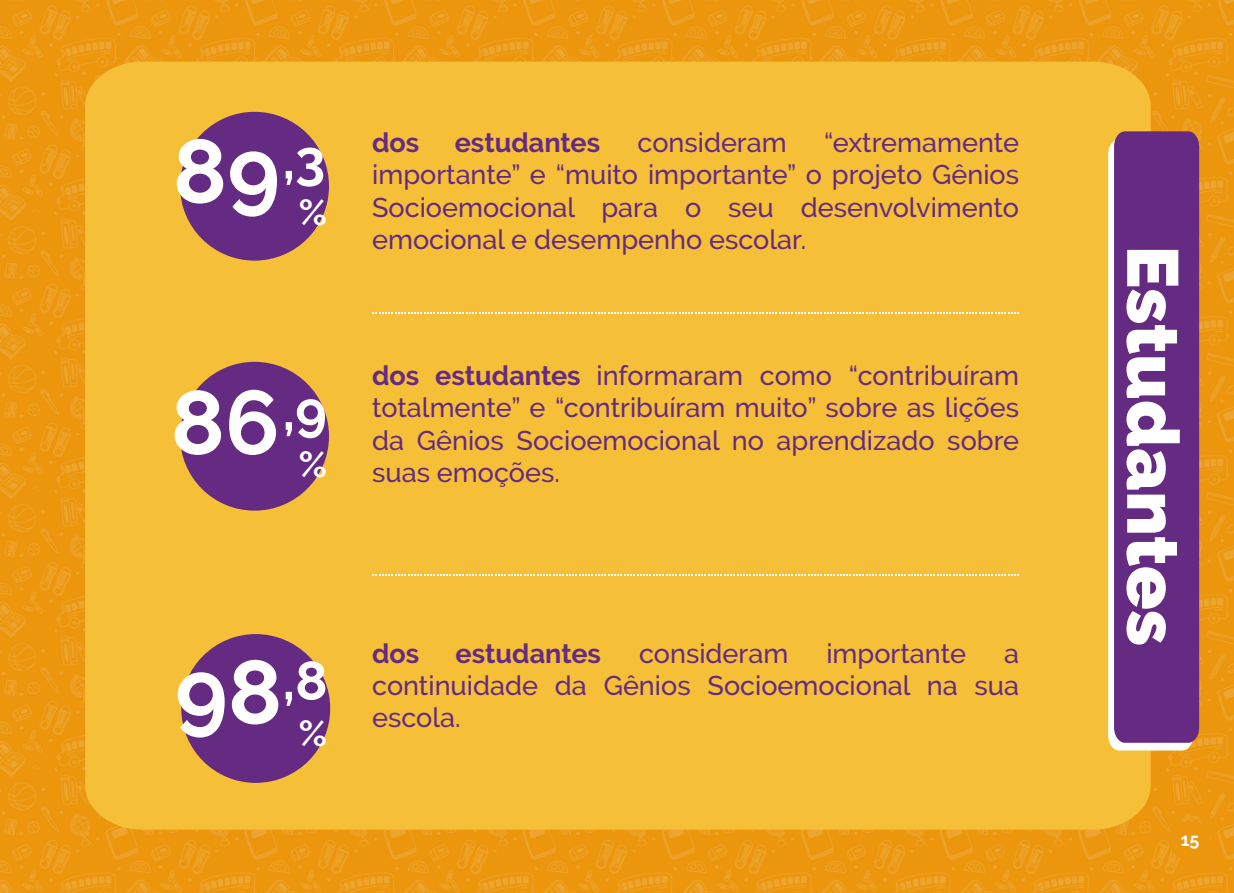
<style>
.page{position:relative;width:1234px;height:893px;background:#fff}
.page>*{position:absolute;margin:0;border:0;box-sizing:border-box;transform-origin:0 0}
.t1{font:700 90px "Raleway";color:#fff}
.t2{font:900 72px "Raleway";color:#fff}
.t3{font:700 54px "Raleway";color:#fff}
.t4{font:700 36px "Raleway";color:#fff}
.t5{font:500 27px/32.4px "Raleway";color:#652a82;text-align:justify}
.t6{font:700 27px "Raleway";color:#652a82}
.t7{font:700 18px "Raleway";color:#fff}
.s1{font-weight:700}
</style>
<div class="page">
<img style="left:0;top:0;width:1233px;height:893px">
<div style="left:85px;top:62px;width:1065px;height:768px;background:#f5c037"></div>
<div style="left:180px;top:362px;width:149px;height:149px;background:#652a82;border-radius:50%"></div>
<div style="left:181px;top:634px;width:149px;height:149px;background:#652a82;border-radius:50%"></div>
<div style="left:180px;top:112px;width:149px;height:149px;background:#652a82;border-radius:50%"></div>
<svg style="left:1107px;top:139px;width:85px;height:611px"></svg>
<div style="left:1113px;top:131px;width:85px;height:612px;background:#652a82"></div>
<svg style="left:372px;top:313px;width:646px;height:1px"></svg>
<svg style="left:372px;top:574px;width:646px;height:2px"></svg>
<div style="left:1169px;top:821px;width:40px;height:40px;background:#eb960d;border-radius:50%"></div>
<h1 class="t1" style="left:173px;top:120px;width:109px">89</h1>
<h3 class="t3" style="left:282px;top:129px;width:44px">,3</h3>
<h3 class="t4" style="left:299px;top:192px;width:30px">%</h3>
<h1 class="t1" style="left:170px;top:371px;width:110px">86</h1>
<h3 class="t3" style="left:282px;top:380px;width:46px">,9</h3>
<h3 class="t4" style="left:299px;top:443px;width:30px">%</h3>
<p class="t6" style="left:372px;top:127px;width:49px">dos</p>
<p class="t6" style="left:454px;top:127px;width:147px">estudantes</p>
<p class="t5" style="left:637px;top:126px;width:151px">consideram</p>
<p class="t5" style="left:372px;top:126px;width:648px;text-indent:452px">“extremamente importante” e “muito importante” o projeto Gênios Socioemocional para o seu desenvolvimento emocional e desempenho escolar.</p>
<p class="t5" style="left:372px;top:359px;width:648px"><span class="s1">dos estudantes</span> informaram como “contribuíram totalmente” e “contribuíram muito” sobre as lições da Gênios Socioemocional no aprendizado sobre suas emoções.</p>
<h1 class="t1" style="left:175px;top:641px;width:109px">98</h1>
<h3 class="t3" style="left:282px;top:650px;width:47px">,8</h3>
<h3 class="t4" style="left:299px;top:713px;width:30px">%</h3>
<p class="t6" style="left:372px;top:638px;width:49px">dos</p>
<p class="t6" style="left:455px;top:638px;width:147px">estudantes</p>
<p class="t5" style="left:639px;top:637px;width:151px">consideram</p>
<p class="t5" style="left:826px;top:637px;width:141px">importante</p>
<p class="t5" style="left:372px;top:637px;width:648px;text-indent:631px">a continuidade da Gênios Socioemocional na sua escola.</p>
<h2 class="t2" style="left:1193px;top:245px;width:402px;rotate:90deg">Estudantes</h2>
<p class="t7" style="left:1180px;top:829px;width:20px">15</p>
</div>
